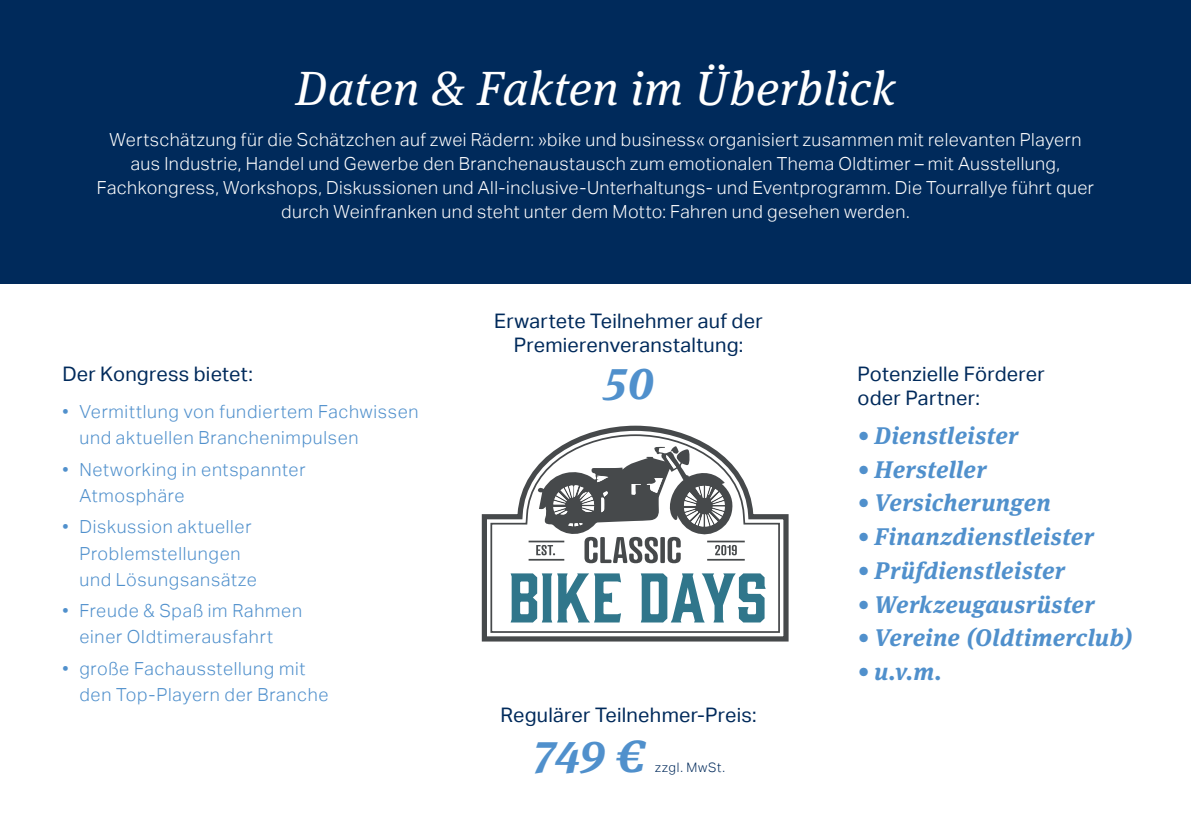
<style>
.page{position:relative;width:1191px;height:840px;background:#fff}
.page>*{position:absolute;margin:0;border:0;box-sizing:border-box;transform-origin:0 0}
.t1{font:italic 48px "Meta Serif OT";letter-spacing:.01em;color:#fff}
.t2{font:italic 700 45px "Meta Serif OT";color:#5090cc}
.t3{font:italic 700 24px "Meta Serif OT";letter-spacing:.02em;color:#5090cc}
.t4{font:20px/24px "Aktiv Grotesk";letter-spacing:.01em;color:#002a5b;text-align:center}
.t5{font:300 18px/24px "Aktiv Grotesk";letter-spacing:.025em;color:#fff;text-align:center}
.t6{font:300 18px/26px "Aktiv Grotesk";letter-spacing:.04em;color:#5090cc}
.t7{font:300 13px "Aktiv Grotesk";letter-spacing:.06em;color:#002a5b}
</style>
<div class="page">
<div style="left:0;top:0;width:1191px;height:283px;background:#002a5b"></div>
<svg style="left:481px;top:425px;width:308px;height:217px"></svg>
<svg style="left:489px;top:433px;width:292px;height:200px"></svg>
<svg style="left:510px;top:573px;width:255px;height:49px"></svg>
<hr style="left:528px;top:540px;width:36px;height:2px;background:#46494b">
<hr style="left:707px;top:540px;width:37px;height:2px;background:#46494b">
<hr style="left:528px;top:558px;width:36px;height:2px;background:#46494b">
<hr style="left:707px;top:558px;width:37px;height:2px;background:#46494b">
<svg style="left:536px;top:446px;width:201px;height:117px"></svg>
<h1 class="t1" style="left:296px;top:58px;width:601px">Daten &amp; Fakten im Überblick</h1>
<p class="t5" style="left:97px;top:127px;width:998px">Wertschätzung für die Schätzchen auf zwei Rädern: »bike und business« organisiert zusammen mit relevanten Playern aus Industrie, Handel und Gewerbe den Branchenaustausch zum emotionalen Thema Oldtimer – mit Ausstellung, Fachkongress, Workshops, Diskussionen und All-inclusive-Unterhaltungs- und Eventprogramm. Die Tourrallye führt quer durch Weinfranken und steht unter dem Motto: Fahren und gesehen werden.</p>
<p class="t4" style="left:62px;top:361px;width:192px">Der Kongress bietet:</p>
<p class="t6" style="left:79px;top:398px;width:341px;text-indent:-17px">• Vermittlung von fundiertem Fachwissen und aktuellen Branchenimpulsen</p>
<p class="t6" style="left:79px;top:456px;width:227px;text-indent:-17px">• Networking in entspannter<br>Atmosphäre</p>
<p class="t6" style="left:79px;top:514px;width:179px;text-indent:-17px">• Diskussion aktueller<br>Problemstellungen und Lösungsansätze</p>
<p class="t6" style="left:79px;top:597px;width:224px;text-indent:-17px">• Freude &amp; Spaß im Rahmen einer Oldtimerausfahrt</p>
<p class="t6" style="left:79px;top:655px;width:251px;text-indent:-17px">• große Fachausstellung mit den Top-Playern der Branche</p>
<p class="t4" style="left:494px;top:309px;width:270px">Erwartete Teilnehmer auf der<br>Premierenveranstaltung:</p>
<h2 class="t2" style="left:603px;top:355px;width:53px">50</h2>
<p class="t4" style="left:500px;top:702px;width:258px">Regulärer Teilnehmer-Preis:</p>
<h2 class="t2" style="left:532px;top:727px;width:113px">749 €</h2>
<p class="t7" style="left:655px;top:759px;width:71px">zzgl. MwSt.</p>
<p class="t4" style="left:857px;top:361px;width:189px;text-align:left">Potenzielle Förderer oder Partner:</p>
<h3 class="t3" style="left:857px;top:420px;width:162px">• Dienstleister</h3>
<h3 class="t3" style="left:857px;top:454px;width:130px">• Hersteller</h3>
<h3 class="t3" style="left:857px;top:487px;width:195px">• Versicherungen</h3>
<h3 class="t3" style="left:857px;top:521px;width:238px">• Finanzdienstleister</h3>
<h3 class="t3" style="left:857px;top:555px;width:209px">• Prüfdienstleister</h3>
<h3 class="t3" style="left:857px;top:588px;width:238px">• Werkzeugausrüster</h3>
<h3 class="t3" style="left:857px;top:622px;width:277px">• Vereine (Oldtimerclub)</h3>
<h3 class="t3" style="left:857px;top:656px;width:86px">• u.v.m.</h3>
</div>
